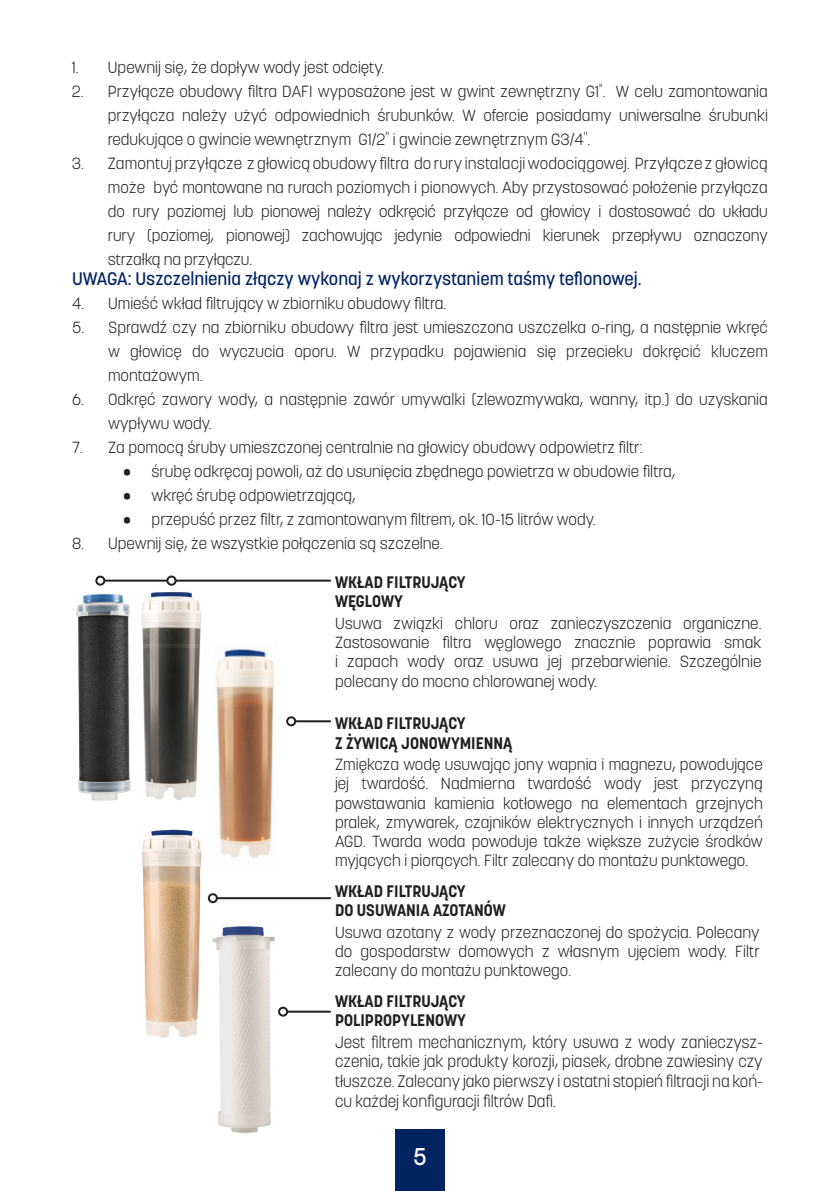
<style>
.page{position:relative;width:840px;height:1191px;background:#fff}
.page>*{position:absolute;margin:0;border:0;box-sizing:border-box;transform-origin:0 0}
.t1{font:500 24px "Korolev";color:#fff}
.t2{font:500 18px "Korolev";color:#002361}
.t3{font:300 16.6px/19.8px "Korolev";color:#231f20;text-align:justify}
.t4{font:700 16.6px/19.8px "Korolev";color:#231f20}
.t5{font:300 16px/19.2px "Korolev";color:#231f20;text-align:justify}
</style>
<div class="page">
<div style="left:395px;top:1129px;width:49px;height:62px;background:#002361"></div>
<img style="left:76px;top:577px;width:76px;height:224px">
<img style="left:212px;top:926px;width:63px;height:207px">
<img style="left:216px;top:649px;width:58px;height:209px">
<hr style="left:104px;top:579px;width:226px;height:2px;background:#231f20">
<div style="left:95px;top:575px;width:10px;height:10px;border:2px solid #231f20;border-radius:50%"></div>
<hr style="left:295px;top:720px;width:35px;height:2px;background:#231f20">
<div style="left:286px;top:716px;width:10px;height:10px;border:2px solid #231f20;border-radius:50%"></div>
<hr style="left:287px;top:1010px;width:43px;height:2px;background:#231f20">
<div style="left:278px;top:1006px;width:10px;height:10px;border:2px solid #231f20;border-radius:50%"></div>
<img style="left:142px;top:829px;width:60px;height:209px">
<hr style="left:217px;top:897px;width:113px;height:2px;background:#231f20">
<div style="left:208px;top:893px;width:10px;height:10px;border:2px solid #231f20;border-radius:50%"></div>
<img style="left:138px;top:583px;width:64px;height:218px">
<div style="left:167px;top:576px;width:8px;height:9px;background:#fff;border-radius:50%"></div>
<div style="left:166px;top:575px;width:10px;height:11px;border:2px solid #231f20;border-radius:50%"></div>
<p class="t5" style="left:72px;top:57px;width:314px">1. Upewnij się, że dopływ wody jest odcięty.</p>
<p class="t5" style="left:108px;top:79px;width:661px;line-height:24px;text-indent:-36px">2. Przyłącze obudowy filtra DAFI wyposażone jest w gwint zewnętrzny G1<sup>''</sup>. W celu zamontowania przyłącza należy użyć odpowiednich śrubunków. W ofercie posiadamy uniwersalne śrubunki redukujące o gwincie wewnętrznym G1/2<sup>''</sup> i gwincie zewnętrznym G3/4<sup>''</sup>.</p>
<p class="t5" style="left:108px;top:151px;width:661px;line-height:24px;text-indent:-36px">3. Zamontuj przyłącze z głowicą obudowy filtra do rury instalacji wodociągowej. Przyłącze z głowicą może być montowane na rurach poziomych i pionowych. Aby przystosować położenie przyłącza do rury poziomej lub pionowej należy odkręcić przyłącze od głowicy i dostosować do układu rury (poziomej, pionowej) zachowując jedynie odpowiedni kierunek przepływu oznaczony strzałką na przyłączu.</p>
<p class="t2" style="left:72px;top:267px;width:570px">UWAGA: Uszczelnienia złączy wykonaj z wykorzystaniem taśmy teflonowej.</p>
<p class="t5" style="left:72px;top:293px;width:375px">4. Umieść wkład filtrujący w zbiorniku obudowy filtra.</p>
<p class="t5" style="left:108px;top:315px;width:661px;line-height:24px;text-indent:-36px">5. Sprawdź czy na zbiorniku obudowy filtra jest umieszczona uszczelka o-ring, a następnie wkręć w głowicę do wyczucia oporu. W przypadku pojawienia się przecieku dokręcić kluczem montażowym.</p>
<p class="t5" style="left:108px;top:387px;width:661px;line-height:24px;text-indent:-36px">6. Odkręć zawory wody, a następnie zawór umywalki (zlewozmywaka, wanny, itp.) do uzyskania wypływu wody.</p>
<p class="t5" style="left:72px;top:437px;width:571px">7. Za pomocą śruby umieszczonej centralnie na głowicy obudowy odpowietrz filtr:</p>
<p class="t5" style="left:123px;top:461px;width:553px">• śrubę odkręcaj powoli, aż do usunięcia zbędnego powietrza w obudowie filtra,</p>
<p class="t5" style="left:123px;top:485px;width:234px">• wkręć śrubę odpowietrzającą,</p>
<p class="t5" style="left:123px;top:509px;width:473px">• przepuść przez filtr, z zamontowanym filtrem, ok. 10-15 litrów wody.</p>
<p class="t5" style="left:72px;top:533px;width:372px">8. Upewnij się, że wszystkie połączenia są szczelne.</p>
<p class="t4" style="left:335px;top:572px;width:132px">WKŁAD FILTRUJĄCY</p>
<p class="t4" style="left:335px;top:591px;width:69px">WĘGLOWY</p>
<p class="t5" style="left:335px;top:614px;width:427px">Usuwa związki chloru oraz zanieczyszczenia organiczne.<br>Zastosowanie filtra węglowego znacznie poprawia smak i zapach wody oraz usuwa jej przebarwienie. Szczególnie polecany do mocno chlorowanej wody.</p>
<p class="t4" style="left:335px;top:713px;width:179px">WKŁAD FILTRUJĄCY<br>Z ŻYWICĄ JONOWYMIENNĄ</p>
<p class="t5" style="left:335px;top:755px;width:429px">Zmiękcza wodę usuwając jony wapnia i magnezu, powodujące jej twardość. Nadmierna twardość wody jest przyczyną powstawania kamienia kotłowego na elementach grzejnych pralek, zmywarek, czajników elektrycznych i innych urządzeń AGD. Twarda woda powoduje także większe zużycie środków myjących i piorących. Filtr zalecany do montażu punktowego.</p>
<p class="t4" style="left:335px;top:881px;width:132px">WKŁAD FILTRUJĄCY</p>
<p class="t4" style="left:335px;top:900px;width:172px">DO USUWANIA AZOTANÓW</p>
<p class="t5" style="left:335px;top:922px;width:426px">Usuwa azotany z wody przeznaczonej do spożycia. Polecany do gospodarstw domowych z własnym ujęciem wody. Filtr zalecany do montażu punktowego.</p>
<p class="t4" style="left:335px;top:991px;width:132px">WKŁAD FILTRUJĄCY</p>
<p class="t4" style="left:335px;top:1010px;width:132px">POLIPROPYLENOWY</p>
<p class="t3" style="left:335px;top:1031px;width:429px">Jest filtrem mechanicznym, który usuwa z wody zanieczysz&shy;czenia, takie jak produkty korozji, piasek, drobne zawiesiny czy tłuszcze. Zalecany jako pierwszy i ostatni stopień filtracji na koń&shy;cu każdej konfiguracji filtrów Dafi.</p>
<h1 class="t1" style="left:413px;top:1141px;width:15px">5</h1>
</div>
